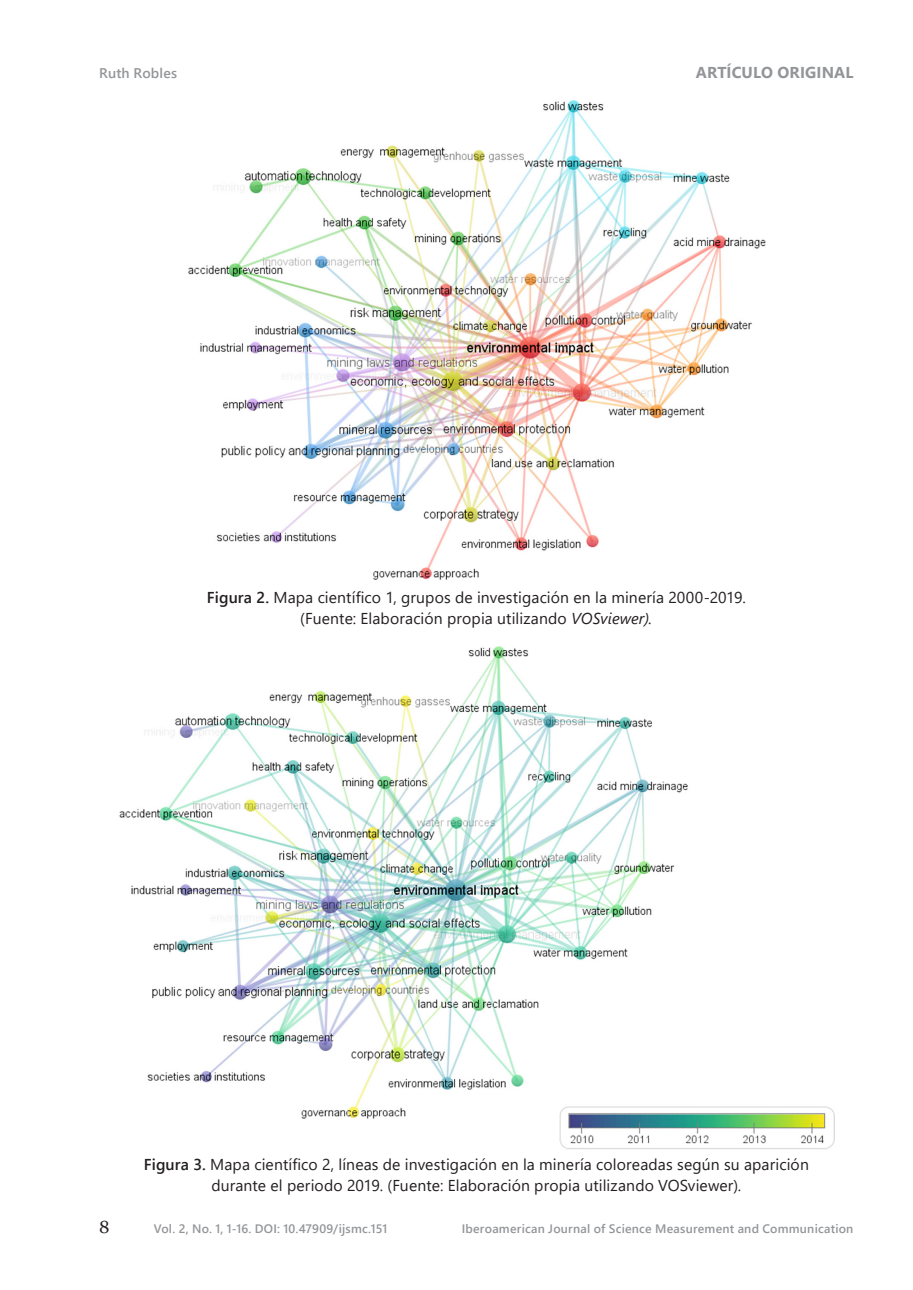
<style>
.page{position:relative;width:913px;height:1290px;background:#fff}
.page>*{position:absolute;margin:0;border:0;box-sizing:border-box;transform-origin:0 0}
.t1{font:17.5px "Georgia";color:#231f20}
.Pie_de_foto{font:15.75px/21px "Segoe UI";letter-spacing:.005em;color:#231f20;text-align:center}
.t2{font:700 15.75px "Segoe UI";letter-spacing:.005em;color:#939598}
.t3{font:600 14px "Segoe UI";letter-spacing:.015em;color:#939598}
.t4{font:600 12.25px "Segoe UI";letter-spacing:.02em;color:#939598}
.s1{font-weight:600}
.s2{font-style:italic}
</style>
<div class="page">
<img style="left:188px;top:100px;width:577px;height:480px">
<img style="left:119px;top:646px;width:715px;height:503px">
<p class="t3" style="left:99px;top:60px;width:80px">Ruth Robles</p>
<p class="t2" style="left:696px;top:58px;width:159px">ARTÍCULO ORIGINAL</p>
<p class="Pie_de_foto" style="left:207px;top:586px;width:540px"><span class="s1">Figura 2.</span> Mapa científico 1, grupos de investigación en la minería 2000-2019.</p>
<p class="Pie_de_foto" style="left:300px;top:607px;width:353px">(Fuente: Elaboración propia utilizando <span class="s2">VOSviewer).</span></p>
<p class="Pie_de_foto" style="left:144px;top:1153px;width:666px"><span class="s1">Figura 3.</span> Mapa científico 2, líneas de investigación en la minería coloreadas según su aparición durante el periodo 2019. (Fuente: Elaboración propia utilizando VOSviewer).</p>
<p class="t1" style="left:99px;top:1217px;width:12px">8</p>
<p class="t4" style="left:154px;top:1217px;width:235px">Vol. 2, No. 1, 1-16. DOI: 10.47909/ijsmc.151</p>
<p class="t4" style="left:462px;top:1217px;width:393px">Iberoamerican Journal of Science Measurement and Communication</p>
</div>
